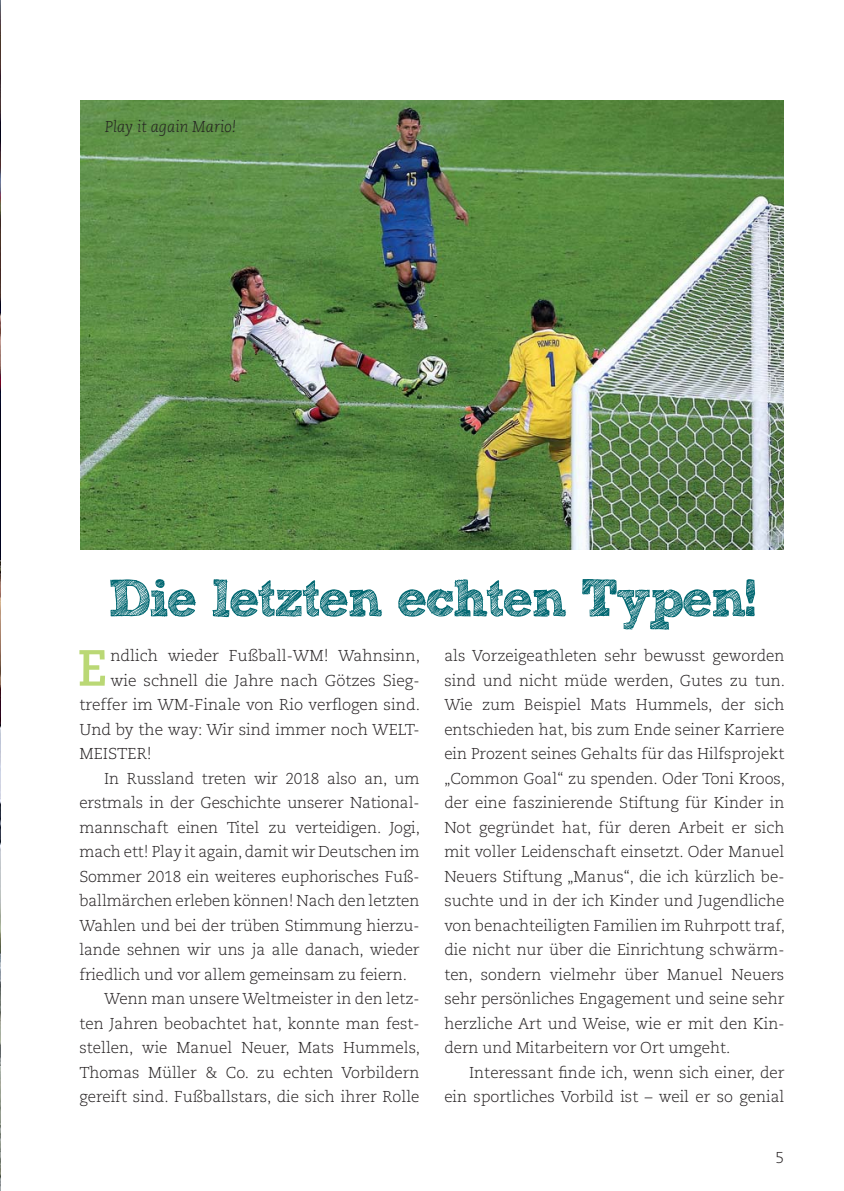
<style>
.page{position:relative;width:844px;height:1191px;background:#fff}
.page>*{position:absolute;margin:0;border:0;box-sizing:border-box;transform-origin:0 0}
.t1{font:52.5px "Sketch Rockwell";letter-spacing:-.05em;color:#006771}
.t2{font:700 50.75px "Caecilia";color:#bad875}
.t3{font:300 15.75px/24.5px "Caecilia";letter-spacing:-.005em;color:#231f20;text-align:justify}
.t4{font:italic 300 15.75px "Caecilia";color:#231f20}
</style>
<div class="page">
<img style="left:80px;top:100px;width:703px;height:449px">
<img style="left:0;top:0;width:1px;height:1191px">
<p class="t4" style="left:105px;top:120px;width:133px">Play it again Mario!</p>
<h1 class="t1" style="left:107px;top:577px;width:650px">Die letzten echten Typen!</h1>
<h2 class="t2" style="left:77px;top:646px;width:32px">E</h2>
<p class="t3" style="left:110px;top:645px;width:311px">ndlich wieder Fußball-WM! Wahnsinn,</p>
<p class="t3" style="left:110px;top:669px;width:310px">wie schnell die Jahre nach Götzes Sieg-</p>
<p class="t3" style="left:79px;top:694px;width:342px">treffer im WM-Finale von Rio verflogen sind.</p>
<p class="t3" style="left:79px;top:718px;width:341px">Und by the way: Wir sind immer noch WELT-</p>
<p class="t3" style="left:79px;top:743px;width:74px">MEISTER!</p>
<p class="t3" style="left:104px;top:767px;width:317px">In Russland treten wir 2018 also an, um</p>
<p class="t3" style="left:79px;top:792px;width:341px">erstmals in der Geschichte unserer National-</p>
<p class="t3" style="left:79px;top:816px;width:342px">mannschaft einen Titel zu verteidigen. Jogi,</p>
<p class="t3" style="left:79px;top:841px;width:341px">mach ett! Play it again, damit wir Deutschen im</p>
<p class="t3" style="left:79px;top:865px;width:341px">Sommer 2018 ein weiteres euphorisches Fuß-</p>
<p class="t3" style="left:79px;top:890px;width:341px">ballmärchen erleben können! Nach den letzten</p>
<p class="t3" style="left:79px;top:914px;width:341px">Wahlen und bei der trüben Stimmung hierzu-</p>
<p class="t3" style="left:79px;top:939px;width:341px">lande sehnen wir uns ja alle danach, wieder</p>
<p class="t3" style="left:79px;top:963px;width:329px">friedlich und vor allem gemeinsam zu feiern.</p>
<p class="t3" style="left:104px;top:988px;width:317px">Wenn man unsere Weltmeister in den letz-</p>
<p class="t3" style="left:79px;top:1012px;width:341px">ten Jahren beobachtet hat, konnte man fest-</p>
<p class="t3" style="left:79px;top:1037px;width:342px">stellen, wie Manuel Neuer, Mats Hummels,</p>
<p class="t3" style="left:79px;top:1061px;width:341px">Thomas Müller &amp; Co. zu echten Vorbildern</p>
<p class="t3" style="left:79px;top:1086px;width:341px">gereift sind. Fußballstars, die sich ihrer Rolle</p>
<p class="t3" style="left:444px;top:645px;width:342px">als Vorzeigeathleten sehr bewusst geworden sind und nicht müde werden, Gutes zu tun.<br>Wie zum Beispiel Mats Hummels, der sich entschieden hat, bis zum Ende seiner Karriere ein Prozent seines Gehalts für das Hilfsprojekt „Common Goal“ zu spenden. Oder Toni Kroos, der eine faszinierende Stiftung für Kinder in Not gegründet hat, für deren Arbeit er sich mit voller Leidenschaft einsetzt. Oder Manuel Neuers Stiftung „Manus“, die ich kürzlich be&shy;suchte und in der ich Kinder und Jugendliche von benachteiligten Familien im Ruhrpott traf, die nicht nur über die Einrichtung schwärm&shy;ten, sondern vielmehr über Manuel Neuers sehr persönliches Engagement und seine sehr herzliche Art und Weise, wie er mit den Kin&shy;dern und Mitarbeitern vor Ort umgeht.</p>
<p class="t3" style="left:444px;top:1061px;width:341px;text-align:right">Interessant finde ich, wenn sich einer, der ein sportliches Vorbild ist – weil er so genial</p>
<p class="t3" style="left:775px;top:1146px;width:10px">5</p>
</div>
